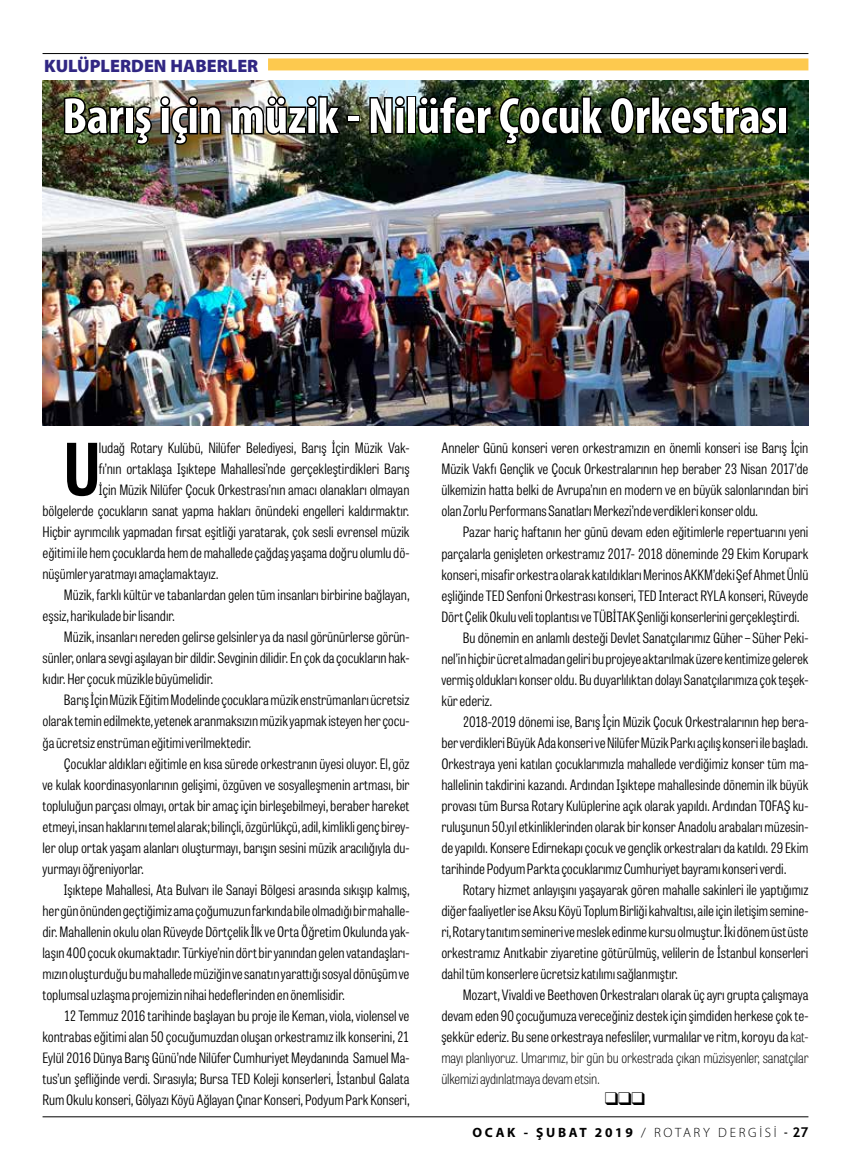
<style>
.page{position:relative;width:851px;height:1170px;background:#fff}
.page>*{position:absolute;margin:0;border:0;box-sizing:border-box;transform-origin:0 0}
.t1{font:700 71.4px "Tablet Gothic Condensed";color:#000}
.t2{font:700 condensed 51px "Myriad Pro";color:#fff}
.t3{font:900 18px "Myriad Pro";color:#312783}
.t4{font:18px "Zapf Dingbats ITC";color:#000}
.t5{font:300 14.25px/21px "Tablet Gothic Condensed";letter-spacing:-.005em;color:#000;text-align:justify}
.t6{font:100 14.25px "Tablet Gothic Condensed";letter-spacing:-.01em;color:#000}
.t7{font:700 13.5px "Myriad Pro";letter-spacing:.2em;color:#000}
.s1{font-weight:100}
.s2{font-weight:300}
.s3{font-family:"Trebuchet MS";font-weight:400}
.s4{font-family:"Trebuchet MS"}
</style>
<div class="page">
<div style="left:268px;top:58px;width:540px;height:12px;background:#fdc94e"></div>
<img style="left:43px;top:81px;width:765px;height:344px">
<img style="left:62px;top:95px;width:64px;height:41px">
<div style="left:124px;top:106px;width:10px;height:28px;border:3px solid #000"></div>
<svg style="left:132px;top:105px;width:21px;height:41px"></svg>
<img style="left:159px;top:95px;width:64px;height:51px">
<img style="left:229px;top:95px;width:114px;height:41px">
<div style="left:346px;top:115px;width:14px;height:8px;border:3px solid #000"></div>
<svg style="left:368px;top:95px;width:38px;height:41px;background:#3e473e"></svg>
<div style="left:406px;top:96px;width:10px;height:38px;border:3px solid #000"></div>
<img style="left:416px;top:94px;width:363px;height:52px">
<div style="left:778px;top:106px;width:9px;height:28px;border:3px solid #000"></div>
<hr style="left:43px;top:53px;width:765px;height:1px;background:#000">
<hr style="left:43px;top:1116px;width:765px;height:1px;background:#000">
<p class="t3" style="left:44px;top:54px;width:216px">KULÜPLERDEN HABERLER</p>
<h2 class="t2" style="left:62px;top:84px;width:727px">Barış için müzik - Nilüfer Çocuk Orkestrası</h2>
<h1 class="t1" style="left:64px;top:420px;width:38px">U</h1>
<p class="t5" style="left:99px;top:437px;width:312px">ludağ Rotary Kulübü, Nilüfer Belediyesi, Barış İçin Müzik Vak-</p>
<p class="t5" style="left:99px;top:458px;width:312px">fı’nın ortaklaşa Işıktepe Mahallesi’nde gerçekleştirdikleri Barış</p>
<p class="t5" style="left:99px;top:479px;width:312px">İçin Müzik Nilüfer Çocuk Orkestrası’nın amacı olanakları olmayan</p>
<p class="t5" style="left:43px;top:500px;width:368px">bölgelerde çocukların sanat yapma hakları önündeki engelleri kaldırmaktır.</p>
<p class="t5" style="left:43px;top:521px;width:368px">Hiçbir ayrımcılık yapmadan fırsat eşitliği yaratarak, çok sesli evrensel müzik</p>
<p class="t5" style="left:43px;top:542px;width:368px">eğitimi ile hem çocuklarda hem de mahallede çağdaş yaşama doğru olumlu dö-</p>
<p class="t5" style="left:43px;top:563px;width:178px">nüşümler yaratmayı amaçlamaktayız.</p>
<p class="t5" style="left:64px;top:584px;width:347px">Müzik, farklı kültür ve tabanlardan gelen tüm insanları birbirine bağlayan,</p>
<p class="t5" style="left:43px;top:605px;width:134px">eşsiz, harikulade bir lisandır.</p>
<p class="t5" style="left:64px;top:626px;width:347px">Müzik, insanları nereden gelirse gelsinler ya da nasıl görünürlerse görün-</p>
<p class="t5" style="left:43px;top:647px;width:368px">sünler, onlara sevgi aşılayan bir dildir. Sevginin dilidir. En çok da çocukların hak-</p>
<p class="t5" style="left:43px;top:668px;width:172px">kıdır. Her çocuk müzikle büyümelidir.</p>
<p class="t5" style="left:64px;top:689px;width:347px">Barış İçin Müzik Eğitim Modelinde çocuklara müzik enstrümanları ücretsiz</p>
<p class="t5" style="left:43px;top:710px;width:368px">olarak temin edilmekte, yetenek aranmaksızın müzik yapmak isteyen her çocu-</p>
<p class="t5" style="left:43px;top:731px;width:210px">ğa ücretsiz enstrüman eğitimi verilmektedir.</p>
<p class="t5" style="left:64px;top:752px;width:347px">Çocuklar aldıkları eğitimle en kısa sürede orkestranın üyesi oluyor. El, göz</p>
<p class="t5" style="left:43px;top:773px;width:368px">ve kulak koordinasyonlarının gelişimi, özgüven ve sosyalleşmenin artması, bir</p>
<p class="t5" style="left:43px;top:794px;width:368px">topluluğun parçası olmayı, ortak bir amaç için birleşebilmeyi, beraber hareket</p>
<p class="t5" style="left:43px;top:815px;width:368px">etmeyi, insan haklarını temel alarak; bilinçli, özgürlükçü, adil, kimlikli genç birey-</p>
<p class="t5" style="left:43px;top:836px;width:368px">ler olup ortak yaşam alanları oluşturmayı, barışın sesini müzik aracılığıyla du-</p>
<p class="t5" style="left:43px;top:857px;width:103px">yurmayı öğreniyorlar.</p>
<p class="t5" style="left:64px;top:878px;width:347px">Işıktepe Mahallesi, Ata Bulvarı ile Sanayi Bölgesi arasında sıkışıp kalmış,</p>
<p class="t5" style="left:43px;top:899px;width:368px">her gün önünden geçtiğimiz ama çoğumuzun farkında bile olmadığı bir mahalle-</p>
<p class="t5" style="left:43px;top:920px;width:368px">dir. Mahallenin okulu olan Rüveyde Dörtçelik İlk ve Orta Öğretim Okulunda yak-</p>
<p class="t5" style="left:43px;top:941px;width:368px">laşın 400 çocuk okumaktadır. Türkiye’nin dört bir yanından gelen vatandaşları-</p>
<p class="t5" style="left:43px;top:962px;width:368px">mızın oluşturduğu bu mahallede müziğin ve sanatın yarattığı sosyal dönüşüm ve</p>
<p class="t5" style="left:43px;top:983px;width:304px">toplumsal uzlaşma projemizin nihai hedeflerinden en önemlisidir.</p>
<p class="t5" style="left:64px;top:1004px;width:347px">12 Temmuz 2016 tarihinde başlayan bu proje ile Keman, viola, violensel ve</p>
<p class="t5" style="left:43px;top:1025px;width:368px">kontrabas eğitimi alan 50 çocuğumuzdan oluşan orkestramız ilk konserini, 21</p>
<p class="t5" style="left:43px;top:1046px;width:368px">Eylül 2016 Dünya Barış Günü’nde Nilüfer Cumhuriyet Meydanında Samuel Ma-</p>
<p class="t5" style="left:43px;top:1067px;width:368px">tus’un şefliğinde verdi. Sırasıyla; Bursa TED Koleji konserleri, İstanbul Galata</p>
<p class="t5" style="left:43px;top:1088px;width:368px">Rum Okulu konseri, Gölyazı Köyü Ağlayan Çınar Konseri, Podyum Park Konseri,</p>
<p class="t5" style="left:441px;top:437px;width:368px">Anneler Günü konseri veren orkestramızın en önemli konseri ise Barış İçin Müzik Vakfı Gençlik ve Çocuk Orkestralarının hep beraber 23 Nisan 2017’de ülkemizin hatta belki de Avrupa’nın en modern ve en büyük salonlarından biri olan Zorlu Performans Sanatları Merkezi’nde verdikleri konser oldu.</p>
<p class="t5" style="left:462px;top:521px;width:347px">Pazar hariç haftanın her günü devam eden eğitimlerle repertuarını yeni</p>
<p class="t5" style="left:441px;top:542px;width:368px">parçalarla genişleten orkestramız 2017- 2018 döneminde 29 Ekim Korupark</p>
<p class="t5" style="left:441px;top:563px;width:368px">konseri, misafir orkestra olarak katıldıkları Merinos AKKM’deki Şef Ahmet Ünlü</p>
<p class="t5" style="left:441px;top:584px;width:368px">eşliğinde TED Senfoni Orkestrası konseri, TED Interact RYLA konseri, Rüveyde</p>
<p class="t5" style="left:441px;top:605px;width:360px">Dört Çelik Okulu veli toplantısı ve TÜBİTAK Şenliği konserlerini gerçekleştirdi.</p>
<p class="t5" style="left:462px;top:626px;width:347px">Bu dönemin en anlamlı desteği Devlet Sanatçılarımız Güher – Süher Peki-</p>
<p class="t5" style="left:441px;top:647px;width:368px">nel’in hiçbir ücret almadan geliri bu projeye aktarılmak üzere kentimize gelerek</p>
<p class="t5" style="left:441px;top:668px;width:368px">vermiş oldukları konser oldu. Bu duyarlılıktan dolayı Sanatçılarımıza çok teşek-</p>
<p class="t5" style="left:441px;top:689px;width:53px">kür ederiz.</p>
<p class="t5" style="left:462px;top:710px;width:347px">2018-2019 dönemi ise, Barış İçin Müzik Çocuk Orkestralarının hep bera-</p>
<p class="t5" style="left:441px;top:731px;width:368px">ber verdikleri Büyük Ada konseri ve Nilüfer Müzik Parkı açılış konseri ile başladı.</p>
<p class="t5" style="left:441px;top:752px;width:368px">Orkestraya yeni katılan çocuklarımızla mahallede verdiğimiz konser tüm ma-</p>
<p class="t5" style="left:441px;top:773px;width:368px">hallelinin takdirini kazandı. Ardından Işıktepe mahallesinde dönemin ilk büyük</p>
<p class="t5" style="left:441px;top:794px;width:368px">provası tüm Bursa Rotary Kulüplerine açık olarak yapıldı. Ardından TOFAŞ ku-</p>
<p class="t5" style="left:441px;top:815px;width:368px">ruluşunun 50.yıl etkinliklerinden olarak bir konser Anadolu arabaları müzesin-</p>
<p class="t5" style="left:441px;top:836px;width:368px">de yapıldı. Konsere Edirnekapı çocuk ve gençlik orkestraları da katıldı. 29 Ekim</p>
<p class="t5" style="left:441px;top:857px;width:346px">tarihinde Podyum Parkta çocuklarımız Cumhuriyet bayramı konseri verdi.</p>
<p class="t5" style="left:462px;top:878px;width:347px">Rotary hizmet anlayışını yaşayarak gören mahalle sakinleri ile yaptığımız</p>
<p class="t5" style="left:441px;top:899px;width:368px">diğer faaliyetler ise Aksu Köyü Toplum Birliği kahvaltısı, aile için iletişim semine-</p>
<p class="t5" style="left:441px;top:920px;width:368px">ri, Rotary tanıtım semineri ve meslek edinme kursu olmuştur. İki dönem üst üste</p>
<p class="t5" style="left:441px;top:941px;width:368px">orkestramız Anıtkabir ziyaretine götürülmüş, velilerin de İstanbul konserleri</p>
<p class="t5" style="left:441px;top:962px;width:238px">dahil tüm konserlere ücretsiz katılımı sağlanmıştır.</p>
<p class="t5" style="left:462px;top:983px;width:347px">Mozart, Vivaldi ve Beethoven Orkestraları olarak üç ayrı grupta çalışmaya</p>
<p class="t5" style="left:441px;top:1004px;width:368px">devam eden 90 çocuğumuza vereceğiniz destek için şimdiden herkese çok te-</p>
<p class="t5" style="left:441px;top:1025px;width:368px">şekkür ederiz. Bu sene orkestraya nefesliler, vurmalılar ve ritm, koroyu da <span class="s1">kat-</span></p>
<p class="t6" style="left:441px;top:1048px;width:368px">mayı planlıyoruz. Umarımız, bir gün bu orkestrada çıkan müzisyenler, sanatçılar</p>
<p class="t6" style="left:441px;top:1069px;width:160px">ülkemizi aydınlatmaya devam etsin.</p>
<p class="t4" style="left:604px;top:1090px;width:42px">❑❑❑</p>
<p class="t7" style="left:472px;top:1123px;width:337px">OCAK - ŞUBAT 2019 <span class="s2">/ ROTARY DERGİSİ</span> <span class="s3">-</span> <span class="s4">27</span></p>
</div>
